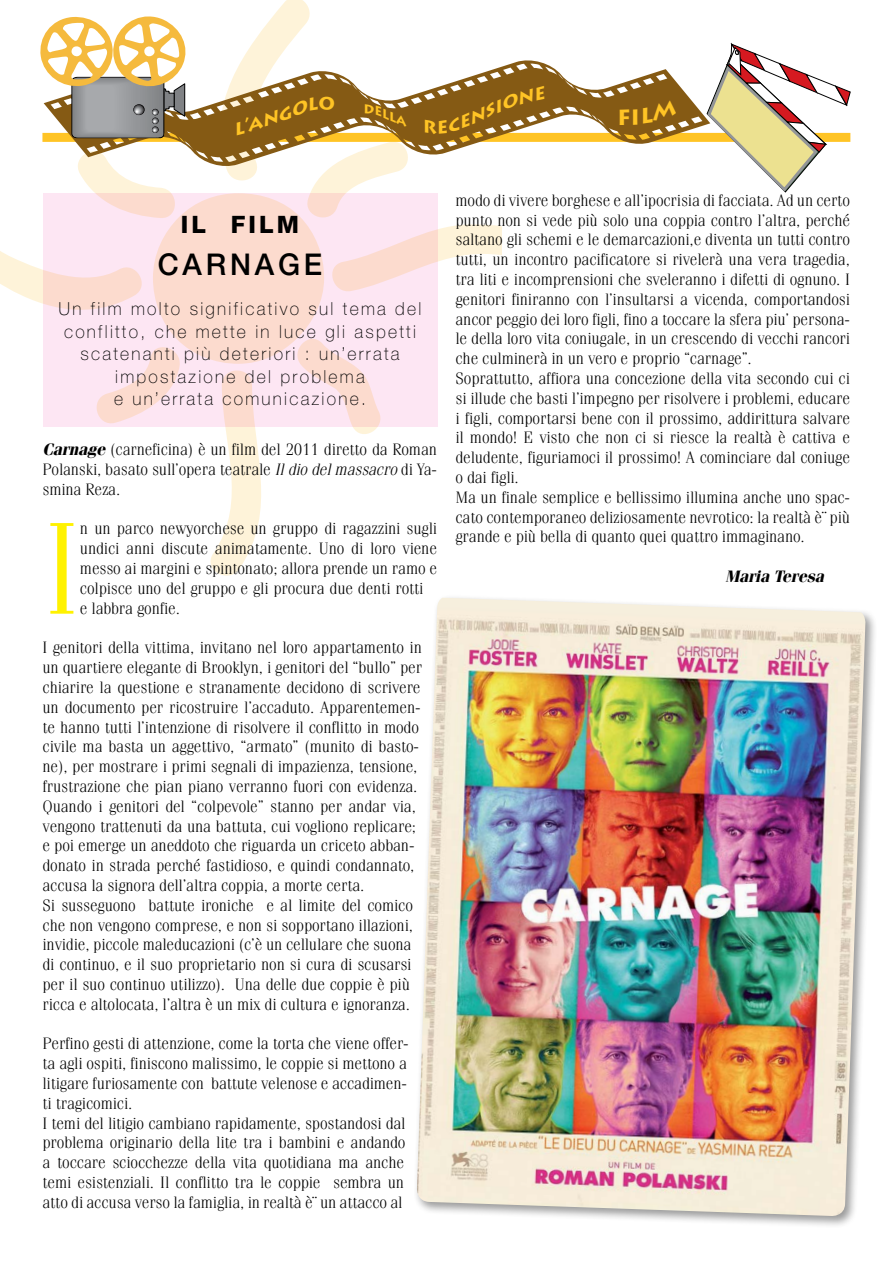
<style>
.page{position:relative;width:893px;height:1263px;background:#fff}
.page>*{position:absolute;margin:0;border:0;box-sizing:border-box;transform-origin:0 0}
.t1{font:300 130.95px "Fenice";color:#fff200}
.t2{font:500 30px "Helvetica Neue";letter-spacing:.13em;color:#000}
.t3{font:700 25.5px "Lithos Pro";color:#ffc425}
.t4{font:800 24px "Helvetica Neue";color:#000}
.t5{font:100 18px/22.5px "Helvetica Neue";letter-spacing:.13em;color:#000;text-align:center}
.t6{font:300 16.5px/19.8px "Fenice";letter-spacing:-.01em;color:#000}
.t7{font:italic 700 16.5px "Fenice";letter-spacing:-.01em;color:#000}
.s1{font-weight:700;font-style:italic}
.s2{font-style:italic}
</style>
<div class="page">
<svg style="left:544px;top:63px;width:162px;height:81px"></svg>
<svg style="left:706px;top:43px;width:144px;height:149px"></svg>
<div style="left:413px;top:594px;width:464px;height:634px;background:#000;opacity:.4"></div>
<img style="left:417px;top:598px;width:449px;height:618px">
<svg style="left:0;top:0;width:544px;height:576px"></svg>
<svg style="left:633px;top:98px;width:43px;height:27px"></svg>
<h3 class="t3" style="left:617px;top:101px;width:15px">f</h3>
<h3 class="t4" style="left:181px;top:210px;width:120px">Il film</h3>
<h2 class="t2" style="left:158px;top:246px;width:166px">CARNAGE</h2>
<p class="t5" style="left:58px;top:297px;width:365px">Un film molto significativo sul tema del conflitto, che mette in luce gli aspetti scatenanti più deteriori : un’errata impostazione del problema<br>e un’errata comunicazione.</p>
<p class="t6" style="left:43px;top:439px;width:396px;text-align:justify"><span class="s1">Carnage</span> (carneficina) è un film del 2011 diretto da Roman Polanski, basato sull’opera teatrale <span class="s2">Il dio del massacro</span> di Ya&shy;smina Reza.</p>
<h1 class="t1" style="left:43px;top:492px;width:40px">I</h1>
<p class="t6" style="left:80px;top:519px;width:359px">n un parco newyorchese un gruppo di ragazzini sugli undici anni discute animatamente. Uno di loro viene messo ai margini e spintonato; allora prende un ramo e colpisce uno del gruppo e gli procura due denti rotti<br>e labbra gonfie.</p>
<p class="t6" style="left:43px;top:637px;width:381px">I genitori della vittima, invitano nel loro appartamento in un quartiere elegante di Brooklyn, i genitori del “bullo” per chiarire la questione e stranamente decidono di scrivere un documento per ricostruire l’accaduto. Apparentemen&shy;te hanno tutti l’intenzione di risolvere il conflitto in modo civile ma basta un aggettivo, “armato” (munito di basto&shy;ne), per mostrare i primi segnali di impazienza, tensione, frustrazione che pian piano verranno fuori con evidenza.<br>Quando i genitori del “colpevole” stanno per andar via, vengono trattenuti da una battuta, cui vogliono replicare; e poi emerge un aneddoto che riguarda un criceto abban&shy;donato in strada perché fastidioso, e quindi condannato, accusa la signora dell’altra coppia, a morte certa.<br>Si susseguono battute ironiche e al limite del comico che non vengono comprese, e non si sopportano illazioni, invidie, piccole maleducazioni (c’è un cellulare che suona di continuo, e il suo proprietario non si cura di scusarsi per il suo continuo utilizzo). Una delle due coppie è più ricca e altolocata, l’altra è un mix di cultura e ignoranza.</p>
<p class="t6" style="left:43px;top:1033px;width:368px">Perfino gesti di attenzione, come la torta che viene offer&shy;ta agli ospiti, finiscono malissimo, le coppie si mettono a litigare furiosamente con battute velenose e accadimen&shy;ti tragicomici.<br>I temi del litigio cambiano rapidamente, spostandosi dal problema originario della lite tra i bambini e andando a toccare sciocchezze della vita quotidiana ma anche temi esistenziali. Il conflitto tra le coppie sembra un atto di accusa verso la famiglia, in realtà è¨ un attacco al</p>
<p class="t6" style="left:455px;top:190px;width:396px">modo di vivere borghese e all’ipocrisia di facciata. Ad un certo punto non si vede più solo una coppia contro l’altra, perché saltano gli schemi e le demarcazioni,e diventa un tutti contro tutti, un incontro pacificatore si rivelerà una vera tragedia, tra liti e incomprensioni che sveleranno i difetti di ognuno. I genitori finiranno con l’insultarsi a vicenda, comportandosi ancor peggio dei loro figli, fino a toccare la sfera piu’ persona&shy;le della loro vita coniugale, in un crescendo di vecchi rancori che culminerà in un vero e proprio “carnage”.<br>Soprattutto, affiora una concezione della vita secondo cui ci si illude che basti l’impegno per risolvere i problemi, educare i figli, comportarsi bene con il prossimo, addirittura salvare il mondo! E visto che non ci si riesce la realtà è cattiva e deludente, figuriamoci il prossimo! A cominciare dal coniuge o dai figli.<br>Ma un finale semplice e bellissimo illumina anche uno spac&shy;cato contemporaneo deliziosamente nevrotico: la realtà è¨ più grande e più bella di quanto quei quattro immaginano.</p>
<p class="t7" style="left:725px;top:566px;width:100px">Maria Teresa</p>
</div>
